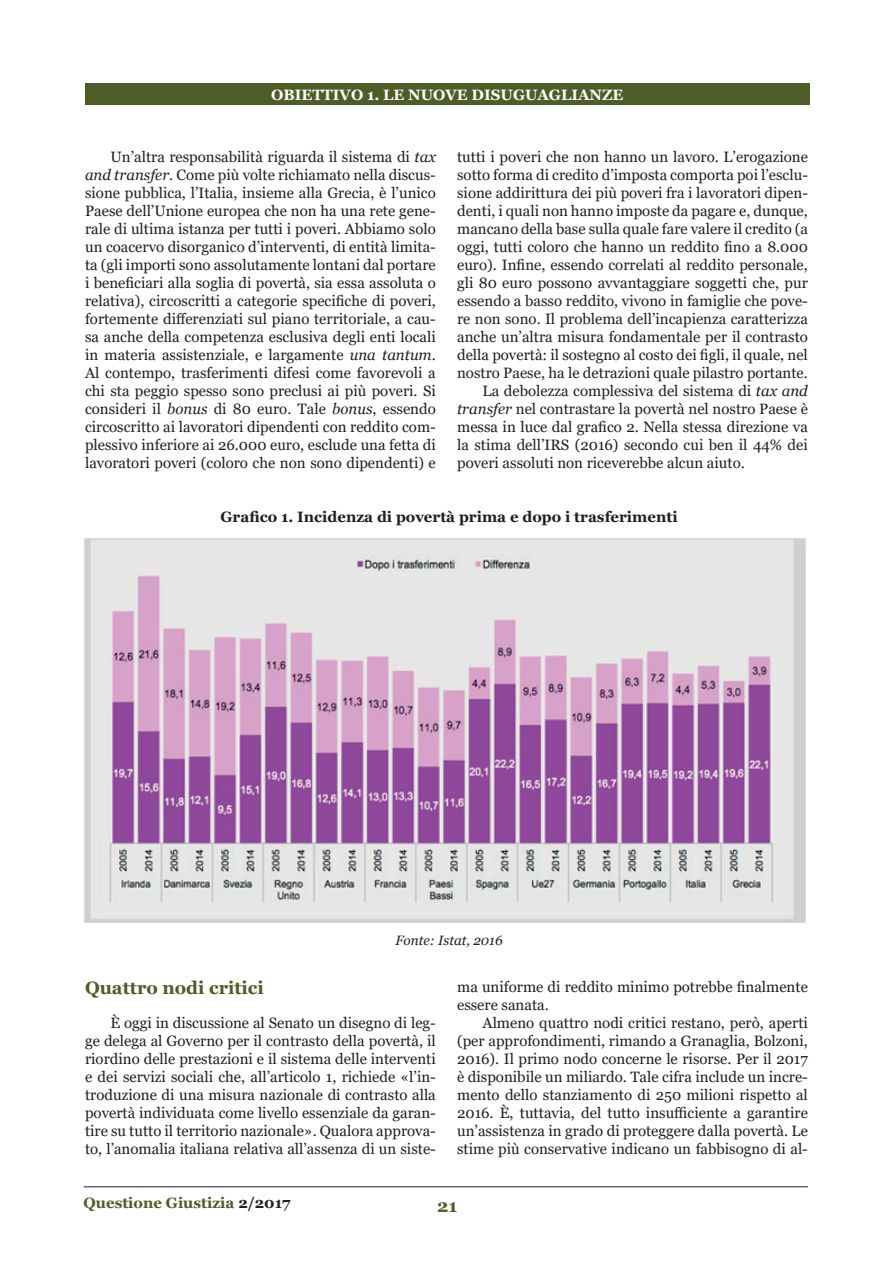
<style>
.page{position:relative;width:893px;height:1263px;background:#fff}
.page>*{position:absolute;margin:0;border:0;box-sizing:border-box;transform-origin:0 0}
.t1{font:700 18px "Georgia";color:#4e5d27}
.t2{font:15px/18px "Georgia";color:#231f20;text-align:justify}
.t3{font:700 15px "Georgia";color:#231f20}
.t4{font:700 15px "Georgia";color:#fff}
.t5{font:700 15px "Georgia";color:#4e5d27}
.t6{font:italic 13.5px "Georgia";color:#231f20}
.s1{font-style:italic}
.s2{color:#231f20}
</style>
<div class="page">
<hr style="left:84px;top:1186px;width:724px;height:1px;background:#231f20">
<div style="left:85px;top:83px;width:724px;height:22px;background:#4e5d27"></div>
<img style="left:84px;top:538px;width:722px;height:384px">
<p class="t4" style="left:271px;top:85px;width:353px">OBIETTIVO 1. LE NUOVE DISUGUAGLIANZE</p>
<p class="t2" style="left:85px;top:148px;width:352px;text-indent:26px">Un’altra responsabilità riguarda il sistema di <span class="s1">tax and transfer</span>. Come più volte richiamato nella discus&shy;sione pubblica, l’Italia, insieme alla Grecia, è l’unico Paese dell’Unione europea che non ha una rete gene&shy;rale di ultima istanza per tutti i poveri. Abbiamo solo un coacervo disorganico d’interventi, di entità limita&shy;ta (gli importi sono assolutamente lontani dal portare i beneficiari alla soglia di povertà, sia essa assoluta o relativa), circoscritti a categorie specifiche di poveri, fortemente differenziati sul piano territoriale, a cau&shy;sa anche della competenza esclusiva degli enti locali in materia assistenziale, e largamente <span class="s1">una tantum</span>.<br>Al contempo, trasferimenti difesi come favorevoli a chi sta peggio spesso sono preclusi ai più poveri. Si consideri il <span class="s1">bonus</span> di 80 euro. Tale <span class="s1">bonus</span>, essendo circoscritto ai lavoratori dipendenti con reddito com&shy;plessivo inferiore ai 26.000 euro, esclude una fetta di lavoratori poveri (coloro che non sono dipendenti) e</p>
<p class="t2" style="left:457px;top:148px;width:352px">tutti i poveri che non hanno un lavoro. L’erogazione</p>
<p class="t2" style="left:457px;top:166px;width:352px">sotto forma di credito d’imposta comporta poi l’esclu-</p>
<p class="t2" style="left:457px;top:184px;width:352px">sione addirittura dei più poveri fra i lavoratori dipen-</p>
<p class="t2" style="left:457px;top:202px;width:352px">denti, i quali non hanno imposte da pagare e, dunque,</p>
<p class="t2" style="left:457px;top:220px;width:352px">mancano della base sulla quale fare valere il credito (a</p>
<p class="t2" style="left:457px;top:238px;width:352px">oggi, tutti coloro che hanno un reddito fino a 8.000</p>
<p class="t2" style="left:457px;top:256px;width:352px">euro). Infine, essendo correlati al reddito personale,</p>
<p class="t2" style="left:457px;top:274px;width:352px">gli 80 euro possono avvantaggiare soggetti che, pur</p>
<p class="t2" style="left:457px;top:292px;width:352px">essendo a basso reddito, vivono in famiglie che pove-</p>
<p class="t2" style="left:457px;top:310px;width:352px">re non sono. Il problema dell’incapienza caratterizza</p>
<p class="t2" style="left:457px;top:328px;width:352px">anche un’altra misura fondamentale per il contrasto</p>
<p class="t2" style="left:457px;top:346px;width:352px">della povertà: il sostegno al costo dei figli, il quale, nel</p>
<p class="t2" style="left:457px;top:364px;width:352px">nostro Paese, ha le detrazioni quale pilastro portante.</p>
<p class="t2" style="left:483px;top:382px;width:327px">La debolezza complessiva del sistema di <span class="s1">tax and</span></p>
<p class="t2" style="left:457px;top:400px;width:352px"><span class="s1">transfer</span> nel contrastare la povertà nel nostro Paese è</p>
<p class="t2" style="left:457px;top:418px;width:352px">messa in luce dal grafico 2. Nella stessa direzione va</p>
<p class="t2" style="left:457px;top:436px;width:352px">la stima dell’IRS (2016) secondo cui ben il 44% dei</p>
<p class="t2" style="left:457px;top:454px;width:289px">poveri assoluti non riceverebbe alcun aiuto.</p>
<p class="t3" style="left:220px;top:507px;width:459px">Grafico 1. Incidenza di povertà prima e dopo i trasferimenti</p>
<p class="t6" style="left:395px;top:932px;width:109px">Fonte: Istat, 2016</p>
<p class="t1" style="left:85px;top:976px;width:180px">Quattro nodi critici</p>
<p class="t2" style="left:85px;top:1014px;width:352px;text-indent:26px">È oggi in discussione al Senato un disegno di leg&shy;ge delega al Governo per il contrasto della povertà, il riordino delle prestazioni e il sistema delle interventi e dei servizi sociali che, all’articolo 1, richiede «l’in&shy;troduzione di una misura nazionale di contrasto alla povertà individuata come livello essenziale da garan&shy;tire su tutto il territorio nazionale». Qualora approva&shy;to, l’anomalia italiana relativa all’assenza di un siste-</p>
<p class="t2" style="left:457px;top:978px;width:352px">ma uniforme di reddito minimo potrebbe finalmente essere sanata.</p>
<p class="t2" style="left:457px;top:1014px;width:352px;text-indent:26px">Almeno quattro nodi critici restano, però, aperti (per approfondimenti, rimando a Granaglia, Bolzoni, 2016). Il primo nodo concerne le risorse. Per il 2017 è disponibile un miliardo. Tale cifra include un incre&shy;mento dello stanziamento di 250 milioni rispetto al 2016. È, tuttavia, del tutto insufficiente a garantire un’assistenza in grado di proteggere dalla povertà. Le stime più conservative indicano un fabbisogno di al-</p>
<p class="t5" style="left:84px;top:1193px;width:208px">Questione Giustizia <span class="s2">2/2017</span></p>
<p class="t1" style="left:437px;top:1194px;width:22px">21</p>
</div>
